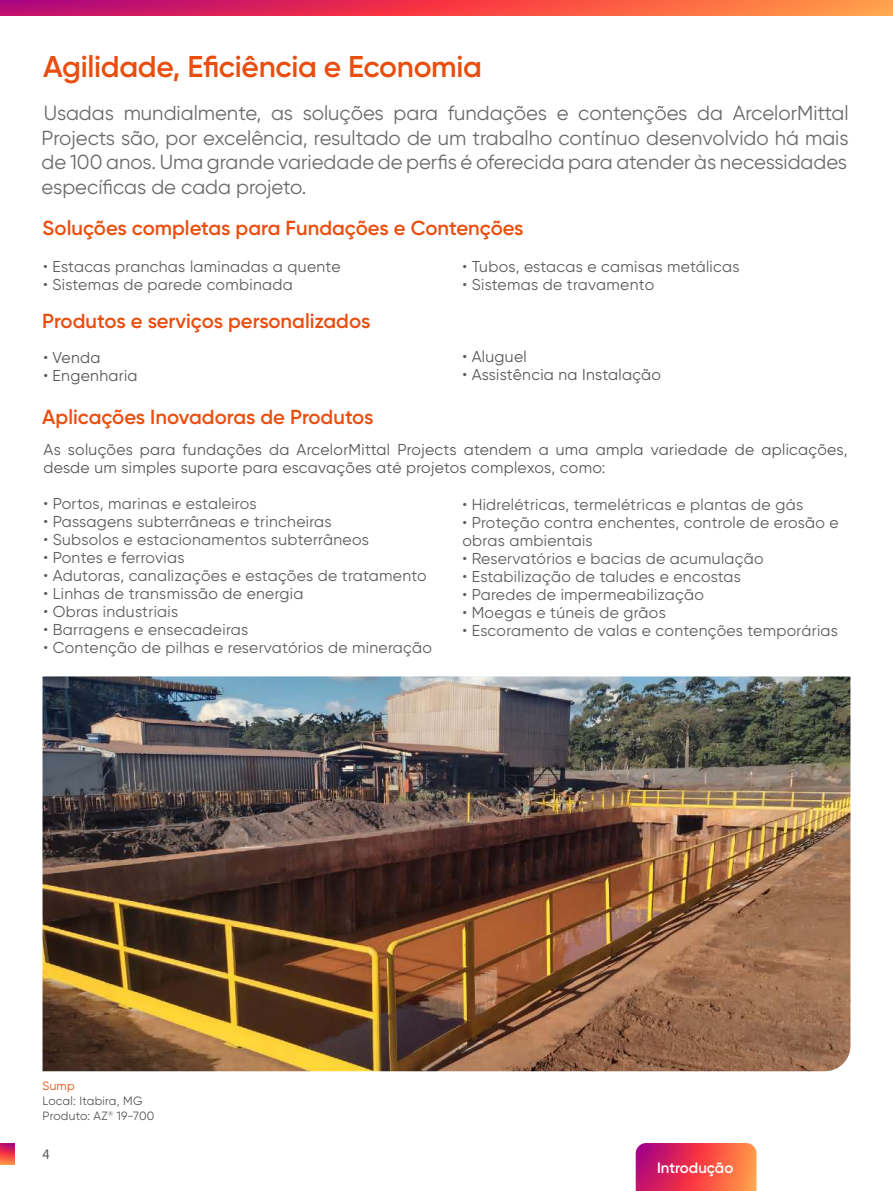
<style>
.page{position:relative;width:893px;height:1191px;background:#fff}
.page>*{position:absolute;margin:0;border:0;box-sizing:border-box;transform-origin:0 0}
.t1{font:600 30px "Gilroy";letter-spacing:-.01em;color:#e94e0f}
.t2{font:20.25px/24.5px "Gilroy";color:#6b6b6a;text-align:justify}
.t3{font:600 20.25px "Gilroy";color:#e94e0f}
.t4{font:15.75px/18px "Gilroy";letter-spacing:.02em;color:#5e5b5d}
.t5{font:15.75px/18px "Gilroy";letter-spacing:.02em;color:#575756}
.t6{font:600 15px "Gilroy";color:#fff}
.t7{font:300 13.5px "VAG Rounded Std";color:#5e5b5d}
.t8{font:12px/15px "Gilroy";letter-spacing:.02em;color:#575756}
.t9{font:12px "Gilroy";color:#e94e0f}
</style>
<div class="page">
<img style="left:0;top:1143px;width:14px;height:21px">
<img style="left:636px;top:1143px;width:120px;height:48px">
<img style="left:43px;top:676px;width:807px;height:395px">
<img style="left:0;top:0;width:893px;height:16px">
<h1 class="t1" style="left:43px;top:48px;width:440px">Agilidade, Eficiência e Economia</h1>
<p class="t2" style="left:42px;top:101px;width:809px">Usadas mundialmente, as soluções para fundações e contenções da ArcelorMittal Projects são, por excelência, resultado de um trabalho contínuo desenvolvido há mais de 100 anos. Uma grande variedade de perfis é oferecida para atender às necessidades específicas de cada projeto.</p>
<p class="t3" style="left:43px;top:215px;width:483px">Soluções completas para Fundações e Contenções</p>
<p class="t4" style="left:43px;top:257px;width:299px">• Estacas pranchas laminadas a quente</p>
<p class="t4" style="left:43px;top:275px;width:251px">• Sistemas de parede combinada</p>
<p class="t3" style="left:42px;top:308px;width:330px">Produtos e serviços personalizados</p>
<p class="t5" style="left:43px;top:349px;width:59px">• Venda</p>
<p class="t5" style="left:43px;top:367px;width:96px">• Engenharia</p>
<p class="t3" style="left:42px;top:404px;width:333px">Aplicações Inovadoras de Produtos</p>
<p class="t4" style="left:462px;top:257px;width:279px">• Tubos, estacas e camisas metálicas</p>
<p class="t4" style="left:462px;top:275px;width:193px">• Sistemas de travamento</p>
<p class="t5" style="left:462px;top:347px;width:66px">• Aluguel</p>
<p class="t5" style="left:462px;top:365px;width:200px">• Assistência na Instalação</p>
<p class="t5" style="left:44px;top:440px;width:806px">As soluções para fundações da ArcelorMittal Projects atendem a uma ampla variedade de aplicações, desde um simples suporte para escavações até projetos complexos, como:</p>
<p class="t4" style="left:44px;top:494px;width:215px">• Portos, marinas e estaleiros</p>
<p class="t4" style="left:44px;top:512px;width:290px">• Passagens subterrâneas e trincheiras</p>
<p class="t4" style="left:44px;top:530px;width:327px">• Subsolos e estacionamentos subterrâneos</p>
<p class="t4" style="left:44px;top:548px;width:143px">• Pontes e ferrovias</p>
<p class="t4" style="left:44px;top:566px;width:385px">• Adutoras, canalizações e estações de tratamento</p>
<p class="t4" style="left:44px;top:584px;width:261px">• Linhas de transmissão de energia</p>
<p class="t4" style="left:44px;top:602px;width:136px">• Obras industriais</p>
<p class="t4" style="left:44px;top:620px;width:206px">• Barragens e ensecadeiras</p>
<p class="t4" style="left:44px;top:638px;width:390px">• Contenção de pilhas e reservatórios de mineração</p>
<p class="t4" style="left:462px;top:495px;width:342px">• Hidrelétricas, termelétricas e plantas de gás</p>
<p class="t4" style="left:462px;top:513px;width:378px">• Proteção contra enchentes, controle de erosão e obras ambientais</p>
<p class="t4" style="left:462px;top:549px;width:303px">• Reservatórios e bacias de acumulação</p>
<p class="t4" style="left:462px;top:567px;width:280px">• Estabilização de taludes e encostas</p>
<p class="t4" style="left:462px;top:585px;width:243px">• Paredes de impermeabilização</p>
<p class="t4" style="left:462px;top:603px;width:205px">• Moegas e túneis de grãos</p>
<p class="t4" style="left:462px;top:621px;width:377px">• Escoramento de valas e contenções temporárias</p>
<p class="t9" style="left:43px;top:1078px;width:34px">Sump</p>
<p class="t8" style="left:43px;top:1093px;width:114px">Local: Itabira, MG<br>Produto: AZ<sup>®</sup> 19-700</p>
<p class="t7" style="left:42px;top:1146px;width:9px">4</p>
<p class="t6" style="left:657px;top:1158px;width:78px">Introdução</p>
</div>
